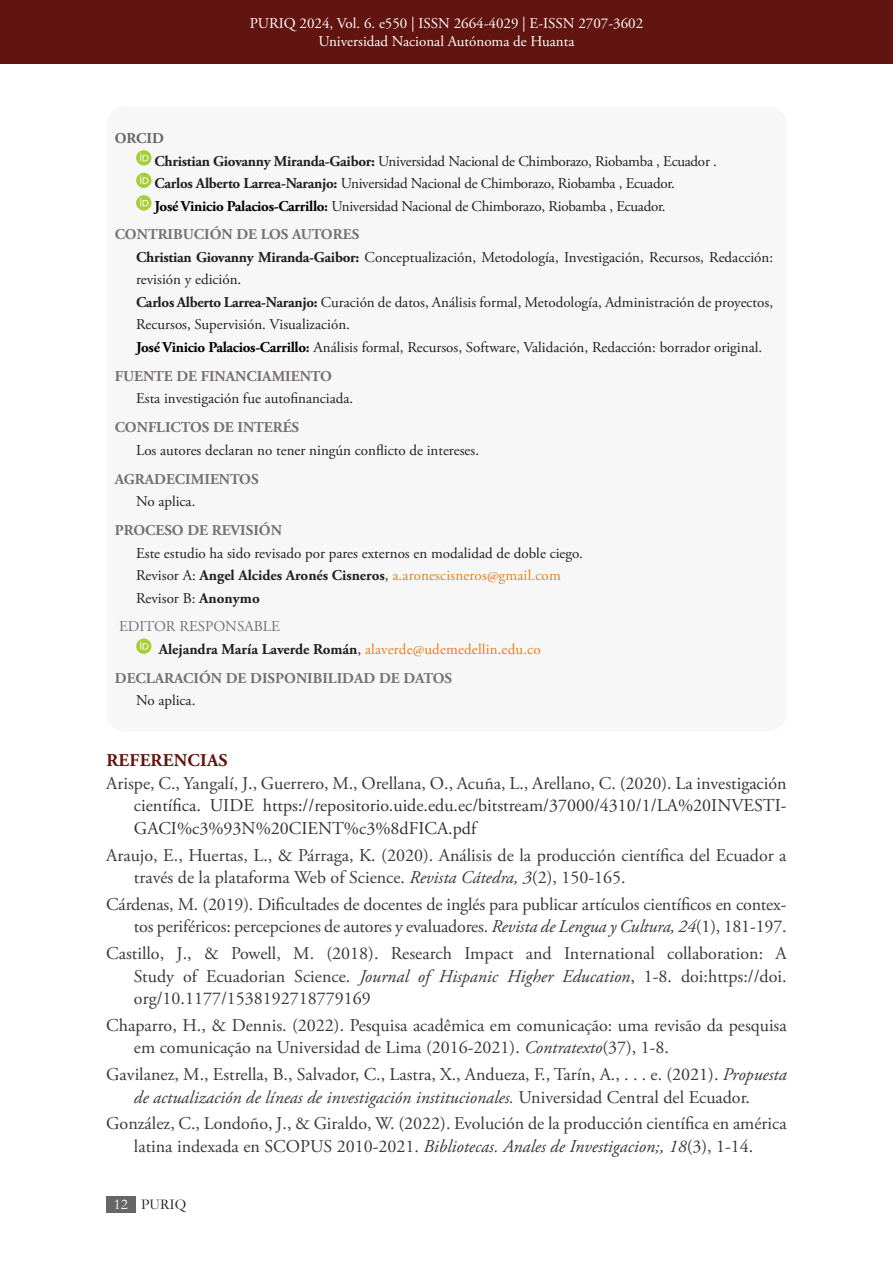
<style>
.page{position:relative;width:893px;height:1263px;background:#fff}
.page>*{position:absolute;margin:0;border:0;box-sizing:border-box;transform-origin:0 0}
.Referencia{font:18px/22.5px "Adobe Garamond Pro";color:#3b3838}
.Referencia-2{font:18px/22.5px "Adobe Garamond Pro";color:#333;text-align:justify}
.Titulo_de_Seccion{font:700 18px "Adobe Garamond Pro";letter-spacing:.015em;color:#621410}
.para_complementarios{font:15px/22.5px "Adobe Garamond Pro";color:#231f20}
.para_complementarios-2{font:15px "Adobe Garamond Pro";letter-spacing:-.02em;color:#231f20}
.t1{font:700 15px "Adobe Garamond Pro";color:#767171}
.t2{font:15px/18px "Adobe Garamond Pro";color:#fff;text-align:center}
.t3{font:700 15px "Adobe Garamond Pro";color:#231f20}
.t4{font:15px "Adobe Garamond Pro";letter-spacing:.01em;color:#e4801e}
.t5{font:15px "Adobe Garamond Pro";color:#767171}
.t6{font:15px "Garamond";color:#231f20}
.t7{font:700 15px "Adobe Garamond Pro";color:#666}
.s1{font-weight:700}
.s2{font-weight:700;color:#000}
.s3{font-weight:400}
.s4{font-weight:400;color:#e4801e}
.s5{font-weight:700;color:#231f20}
.s6{color:#231f20}
.s7{color:#3b3838}
.s8{font-style:italic}
.s9{color:#fff}
</style>
<div class="page">
<div style="left:0;top:0;width:893px;height:64px;background:#621410"></div>
<div style="left:106px;top:1196px;width:29px;height:16px;background:#666"></div>
<div style="left:106px;top:106px;width:681px;height:625px;background:#f7f7f7;border-radius:18px"></div>
<svg style="left:136px;top:150px;width:15px;height:16px"></svg>
<svg style="left:140px;top:153px;width:9px;height:8px"></svg>
<div style="left:136px;top:173px;width:15px;height:15px;background:#a6ce39;border-radius:50%"></div>
<svg style="left:140px;top:175px;width:9px;height:9px"></svg>
<svg style="left:136px;top:195px;width:15px;height:16px"></svg>
<svg style="left:140px;top:198px;width:9px;height:8px"></svg>
<div style="left:136px;top:638px;width:15px;height:16px;background:#a6ce39;border-radius:50%"></div>
<svg style="left:140px;top:641px;width:9px;height:9px"></svg>
<p class="t2" style="left:250px;top:15px;width:395px">PURIQ 2024, Vol. 6. e550 | ISSN 2664-4029 | E-ISSN 2707-3602<br>Universidad Nacional Autónoma de Huanta</p>
<p class="t7" style="left:115px;top:130px;width:51px">ORCID</p>
<p class="para_complementarios-2" style="left:155px;top:152px;width:564px"><span class="s1">Christian Giovanny Miranda-Gaibor:</span> Universidad Nacional de Chimborazo, Riobamba , Ecuador .</p>
<p class="para_complementarios-2" style="left:155px;top:174px;width:522px"><span class="s1">Carlos Alberto Larrea-Naranjo:</span> Universidad Nacional de Chimborazo, Riobamba , Ecuador.</p>
<p class="para_complementarios-2" style="left:154px;top:197px;width:513px"><span class="s2">José Vinicio Palacios-Carrillo</span><span class="s1">:</span> Universidad Nacional de Chimborazo, Riobamba , Ecuador.</p>
<p class="t1" style="left:115px;top:226px;width:246px">CONTRIBUCIÓN DE LOS AUTORES</p>
<p class="para_complementarios" style="left:136px;top:246px;width:638px"><span class="s1">Christian Giovanny Miranda-Gaibor:</span> Conceptualización, Metodología, Investigación, Recursos, Redacción: revisión y edición.</p>
<p class="para_complementarios" style="left:136px;top:291px;width:639px"><span class="s1">Carlos Alberto Larrea-Naranjo:</span> Curación de datos, Análisis formal, Metodología, Administración de proyectos,<br>Recursos, Supervisión. Visualización.</p>
<p class="para_complementarios" style="left:136px;top:336px;width:628px"><span class="s2">José Vinicio Palacios-Carrillo</span><span class="s1">:</span> Análisis formal, Recursos, Software, Validación, Redacción: borrador original.</p>
<p class="t1" style="left:115px;top:367px;width:219px">FUENTE DE FINANCIAMIENTO</p>
<p class="para_complementarios" style="left:136px;top:388px;width:219px">Esta investigación fue autofinanciada.</p>
<p class="t1" style="left:115px;top:419px;width:186px">CONFLICTOS DE INTERÉS</p>
<p class="para_complementarios" style="left:136px;top:439px;width:345px">Los autores declaran no tener ningún conflicto de intereses.</p>
<p class="t1" style="left:115px;top:470px;width:145px">AGRADECIMIENTOS</p>
<p class="para_complementarios" style="left:136px;top:491px;width:61px">No aplica.</p>
<p class="t1" style="left:115px;top:521px;width:169px">PROCESO DE REVISIÓN</p>
<p class="para_complementarios" style="left:136px;top:542px;width:448px">Este estudio ha sido revisado por pares externos en modalidad de doble ciego.</p>
<p class="t3" style="left:136px;top:566px;width:426px"><span class="s3">Revisor A:</span> Angel Alcides Aronés Cisneros<span class="s3">,</span> <span class="s4">a.aronescisneros@gmail.com</span></p>
<p class="para_complementarios" style="left:136px;top:587px;width:125px">Revisor B: <span class="s1">Anonymo</span></p>
<p class="t5" style="left:119px;top:618px;width:162px">EDITOR RESPONSABLE</p>
<p class="t4" style="left:159px;top:640px;width:383px"><span class="s5">Alejandra María Laverde Román</span><span class="s6">,</span> alaverde@udemedellin.edu.co</p>
<p class="t1" style="left:115px;top:669px;width:339px">DECLARACIÓN DE DISPONIBILIDAD DE DATOS</p>
<p class="para_complementarios" style="left:136px;top:690px;width:61px">No aplica.</p>
<p class="Titulo_de_Seccion" style="left:106px;top:750px;width:123px">REFERENCIAS</p>
<p class="Referencia-2" style="left:134px;top:773px;width:654px;text-indent:-28px"><span class="s7">Arispe, C., Yangalí, J., Guerrero, M., Orellana, O., Acuña, L., Arellano, C. (2020).</span> La investigación científica. UIDE https://repositorio.uide.edu.ec/bitstream/37000/4310/1/LA%20INVESTI-GACI%c3%93N%20CIENT%c3%8dFICA.pdf</p>
<p class="Referencia" style="left:134px;top:844px;width:654px;text-indent:-28px">Araujo, E., Huertas, L., &amp; Párraga, K. (2020). Análisis de la producción científica del Ecuador a través de la plataforma Web of Science. <span class="s8">Revista Cátedra, 3</span>(2), 150-165.</p>
<p class="Referencia" style="left:106px;top:894px;width:682px;text-align:right">Cárdenas, M. (2019). Dificultades de docentes de inglés para publicar artículos científicos en contex&shy;tos periféricos: percepciones de autores y evaluadores. <span class="s8">Revista de Lengua y Cultura, 24</span>(1), 181-197.</p>
<p class="Referencia" style="left:134px;top:943px;width:654px;text-align:justify;text-indent:-28px">Castillo, J., &amp; Powell, M. (2018). Research Impact and International collaboration: A Study of Ecuadorian Science. <span class="s8">Journal of Hispanic Higher Education</span>, 1-8. doi:https://doi. org/10.1177/1538192718779169</p>
<p class="Referencia" style="left:134px;top:1015px;width:654px;text-indent:-28px">Chaparro, H., &amp; Dennis. (2022). Pesquisa acadêmica em comunicação: uma revisão da pesquisa em comunicação na Universidad de Lima (2016-2021). <span class="s8">Contratexto</span>(37), 1-8.</p>
<p class="Referencia" style="left:106px;top:1064px;width:682px;text-align:center">Gavilanez, M., Estrella, B., Salvador, C., Lastra, X., Andueza, F., Tarín, A., . . . e. (2021). <span class="s8">Propuesta de actualización de líneas de investigación institucionales.</span> Universidad Central del Ecuador.</p>
<p class="Referencia" style="left:106px;top:1113px;width:682px;text-align:center">González, C., Londoño, J., &amp; Giraldo, W. (2022). Evolución de la producción científica en américa latina indexada en SCOPUS 2010-2021. <span class="s8">Bibliotecas. Anales de Investigacion;, 18</span>(3), 1-14.</p>
<p class="t6" style="left:114px;top:1194px;width:74px"><span class="s9">12</span> PURIQ</p>
</div>
